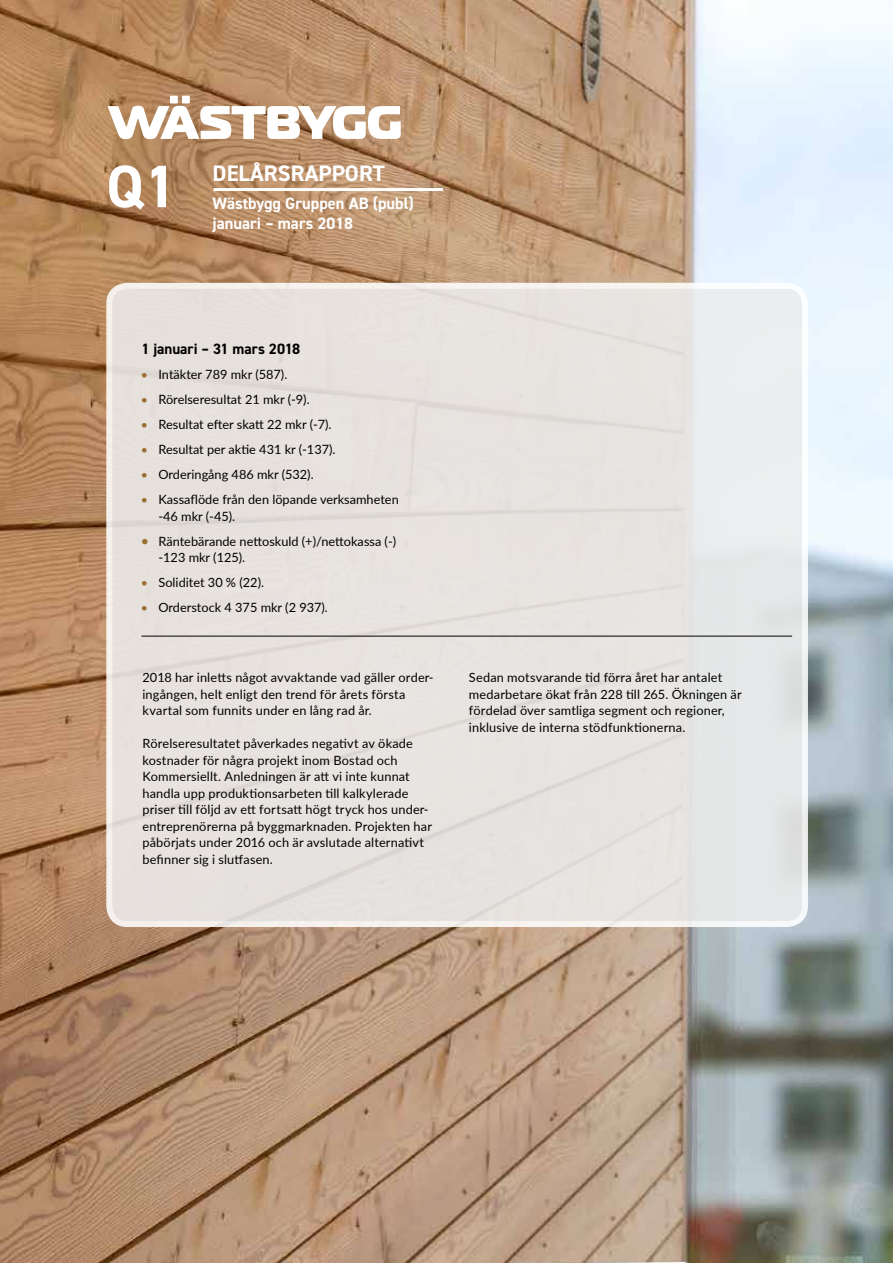
<style>
.page{position:relative;width:893px;height:1263px;background:#fff}
.page>*{position:absolute;margin:0;border:0;box-sizing:border-box;transform-origin:0 0}
.t1{font:700 60px "DIN2014";color:#fff}
.t2{font:700 22.5px "DIN2014";color:#fff}
.t3{font:700 16.5px/19.5px "DIN2014";color:#fff}
.t4{font:700 15px "DIN2014";letter-spacing:.005em;color:#000}
.t5{font:12.75px/16.5px "Lato";letter-spacing:.01em;color:#000}
.s1{color:#9a6d31}
</style>
<div class="page">
<img style="left:0;top:0;width:893px;height:1263px">
<hr style="left:214px;top:188px;width:229px;height:3px;background:#fff">
<div style="left:109px;top:286px;width:696px;height:638px;background:linear-gradient(to right,#e6dfda,#e8e7e7);border-radius:18px"></div>
<div style="left:106px;top:283px;width:702px;height:644px;border:6px solid #fff;border-radius:18px"></div>
<svg style="left:107px;top:106px;width:294px;height:33px"></svg>
<div style="left:170px;top:96px;width:8px;height:7px;background:#fff"></div>
<div style="left:182px;top:96px;width:8px;height:7px;background:#fff"></div>
<hr style="left:141px;top:636px;width:651px;height:1px;background:#000">
<h1 class="t1" style="left:106px;top:147px;width:72px">Q1</h1>
<h2 class="t2" style="left:213px;top:158px;width:174px">DELÅRSRAPPORT</h2>
<p class="t3" style="left:213px;top:193px;width:202px">Wästbygg Gruppen AB (publ) januari – mars 2018</p>
<p class="t4" style="left:141px;top:339px;width:160px">1 januari – 31 mars 2018</p>
<p class="t5" style="left:141px;top:366px;width:147px"><span class="s1">•</span> Intäkter 789 mkr (587).</p>
<p class="t5" style="left:141px;top:391px;width:170px"><span class="s1">•</span> Rörelseresultat 21 mkr (-9).</p>
<p class="t5" style="left:141px;top:416px;width:192px"><span class="s1">•</span> Resultat efter skatt 22 mkr (-7).</p>
<p class="t5" style="left:141px;top:441px;width:196px"><span class="s1">•</span> Resultat per aktie 431 kr (-137).</p>
<p class="t5" style="left:141px;top:466px;width:174px"><span class="s1">•</span> Orderingång 486 mkr (532).</p>
<p class="t5" style="left:158px;top:491px;width:242px;text-indent:-17px"><span class="s1">•</span> Kassaflöde från den löpande verksamheten -46 mkr (-45).</p>
<p class="t5" style="left:158px;top:532px;width:239px;text-indent:-17px"><span class="s1">•</span> Räntebärande nettoskuld (+)/nettokassa (-) -123 mkr (125).</p>
<p class="t5" style="left:141px;top:574px;width:124px"><span class="s1">•</span> Soliditet 30 % (22).</p>
<p class="t5" style="left:141px;top:599px;width:188px"><span class="s1">•</span> Orderstock 4 375 mkr (2 937).</p>
<p class="t5" style="left:142px;top:669px;width:293px">2018 har inletts något avvaktande vad gäller order&shy;ingången, helt enligt den trend för årets första kvartal som funnits under en lång rad år.</p>
<p class="t5" style="left:142px;top:735px;width:291px">Rörelseresultatet påverkades negativt av ökade kostnader för några projekt inom Bostad och Kommersiellt. Anledningen är att vi inte kunnat handla upp produktionsarbeten till kalkylerade priser till följd av ett fortsatt högt tryck hos under&shy;entreprenörerna på byggmarknaden. Projekten har påbörjats under 2016 och är avslutade alternativt befinner sig i slutfasen.</p>
<p class="t5" style="left:469px;top:669px;width:274px">Sedan motsvarande tid förra året har antalet medarbetare ökat från 228 till 265. Ökningen är fördelad över samtliga segment och regioner, inklusive de interna stödfunktionerna.</p>
</div>
